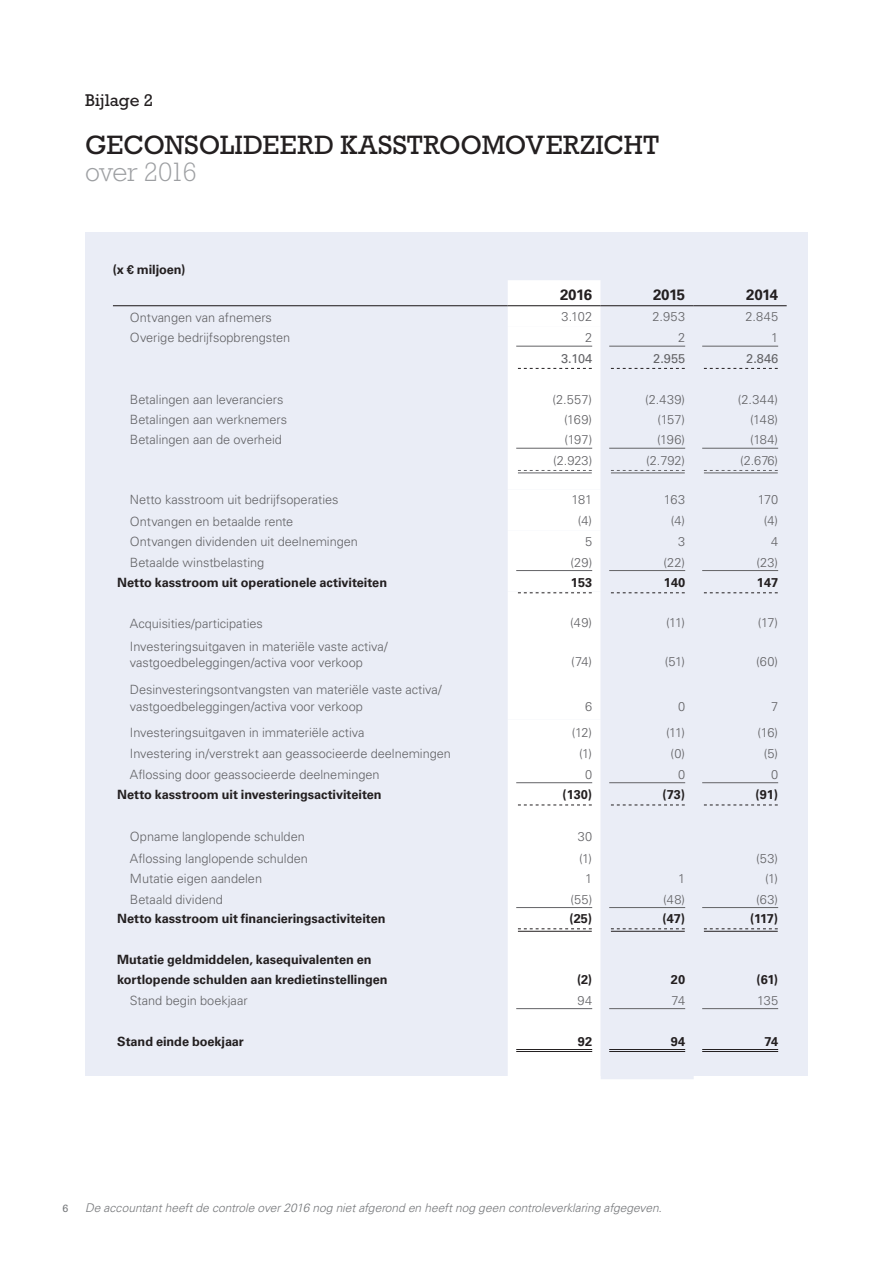
<style>
.page{position:relative;width:893px;height:1263px;background:#fff}
.page>*{position:absolute;margin:0;border:0;box-sizing:border-box;transform-origin:0 0}
.t1{font:27px "Rockwell Std";letter-spacing:.005em;color:#231f20}
.t2{font:300 27px "Rockwell Std";letter-spacing:-.025em;color:#9d9fa2}
.t3{font:17.25px "Rockwell Std";color:#231f20}
.t4{font:700 15px "Univers LT Std";letter-spacing:-.035em;color:#231f20}
.t5{font:300 12.75px/16.5px "Univers LT Std";letter-spacing:-.005em;color:#636366}
.t6{font:700 12.75px/20.4px "Univers LT Std";letter-spacing:-.005em;color:#231f20}
.t7{font:12.75px "Univers LT Std";color:#636366}
.t8{font:italic 300 12px "Univers LT Std";color:#76787b}
.t9{font:10.5px "Univers LT Std";color:#76787b}
</style>
<div class="page">
<div style="left:85px;top:232px;width:723px;height:844px;background:#eaedf6"></div>
<div style="left:508px;top:719px;width:92px;height:357px;background:#fff"></div>
<svg style="left:601px;top:782px;width:93px;height:297px"></svg>
<hr style="left:113px;top:305px;width:395px;height:1px;background:#231f20">
<hr style="left:694px;top:305px;width:93px;height:1px;background:#231f20">
<hr style="left:702px;top:346px;width:76px;height:1px;background:#636366">
<svg style="left:704px;top:368px;width:74px;height:1px"></svg>
<hr style="left:702px;top:448px;width:76px;height:1px;background:#636366">
<hr style="left:704px;top:472px;width:74px;height:1px;background:#636366">
<svg style="left:704px;top:470px;width:74px;height:1px"></svg>
<hr style="left:702px;top:570px;width:76px;height:1px;background:#636366">
<svg style="left:508px;top:280px;width:186px;height:439px"></svg>
<svg style="left:704px;top:592px;width:74px;height:1px"></svg>
<hr style="left:516px;top:782px;width:76px;height:1px;background:#636366">
<hr style="left:609px;top:782px;width:76px;height:1px;background:#636366">
<hr style="left:702px;top:782px;width:76px;height:1px;background:#636366">
<svg style="left:518px;top:804px;width:74px;height:1px"></svg>
<svg style="left:611px;top:804px;width:74px;height:1px"></svg>
<svg style="left:704px;top:804px;width:74px;height:1px"></svg>
<hr style="left:516px;top:907px;width:76px;height:1px;background:#636366">
<hr style="left:609px;top:907px;width:76px;height:1px;background:#636366">
<hr style="left:702px;top:907px;width:76px;height:1px;background:#636366">
<hr style="left:518px;top:931px;width:74px;height:1px;background:#231f20">
<svg style="left:518px;top:928px;width:74px;height:1px"></svg>
<hr style="left:611px;top:931px;width:74px;height:1px;background:#231f20">
<svg style="left:611px;top:928px;width:74px;height:1px"></svg>
<hr style="left:704px;top:931px;width:74px;height:1px;background:#231f20">
<svg style="left:704px;top:928px;width:74px;height:1px"></svg>
<hr style="left:516px;top:1008px;width:76px;height:1px;background:#636366">
<hr style="left:609px;top:1008px;width:76px;height:1px;background:#636366">
<hr style="left:702px;top:1008px;width:76px;height:1px;background:#636366">
<hr style="left:516px;top:1049px;width:76px;height:1px;background:#231f20">
<hr style="left:516px;top:1051px;width:76px;height:1px;background:#231f20">
<hr style="left:609px;top:1049px;width:76px;height:1px;background:#231f20">
<hr style="left:609px;top:1051px;width:76px;height:1px;background:#231f20">
<hr style="left:702px;top:1049px;width:76px;height:1px;background:#231f20">
<hr style="left:702px;top:1051px;width:76px;height:1px;background:#231f20">
<h2 class="t3" style="left:85px;top:90px;width:70px">Bijlage 2</h2>
<h1 class="t1" style="left:85px;top:130px;width:575px">GECONSOLIDEERD KASSTROOMOVERZICHT</h1>
<h1 class="t2" style="left:85px;top:157px;width:113px">over 2016</h1>
<p class="t6" style="left:113px;top:260px;width:74px">(x € miljoen)</p>
<p class="t4" style="left:560px;top:286px;width:34px">2016</p>
<p class="t4" style="left:653px;top:286px;width:34px">2015</p>
<p class="t4" style="left:746px;top:286px;width:33px">2014</p>
<p class="t5" style="left:130px;top:309px;width:144px">Ontvangen van afnemers</p>
<p class="t5" style="left:561px;top:308px;width:32px">3.102</p>
<p class="t5" style="left:652px;top:308px;width:34px">2.953</p>
<p class="t5" style="left:745px;top:308px;width:34px">2.845</p>
<p class="t5" style="left:130px;top:330px;width:162px">Overige bedrijfsopbrengsten</p>
<p class="t5" style="left:585px;top:330px;width:9px">2</p>
<p class="t5" style="left:678px;top:330px;width:9px">2</p>
<p class="t5" style="left:771px;top:330px;width:9px">1</p>
<p class="t7" style="left:561px;top:351px;width:33px">3.104</p>
<p class="t7" style="left:653px;top:351px;width:33px">2.955</p>
<p class="t7" style="left:746px;top:351px;width:33px">2.846</p>
<p class="t5" style="left:130px;top:391px;width:155px">Betalingen aan leveranciers</p>
<p class="t5" style="left:553px;top:391px;width:41px">(2.557)</p>
<p class="t5" style="left:645px;top:391px;width:42px">(2.439)</p>
<p class="t5" style="left:738px;top:391px;width:42px">(2.344)</p>
<p class="t5" style="left:130px;top:411px;width:159px">Betalingen aan werknemers</p>
<p class="t5" style="left:564px;top:411px;width:30px">(169)</p>
<p class="t5" style="left:657px;top:411px;width:29px">(157)</p>
<p class="t5" style="left:750px;top:411px;width:30px">(148)</p>
<p class="t5" style="left:130px;top:432px;width:153px">Betalingen aan de overheid</p>
<p class="t5" style="left:564px;top:432px;width:29px">(197)</p>
<p class="t5" style="left:657px;top:432px;width:30px">(196)</p>
<p class="t5" style="left:750px;top:432px;width:30px">(184)</p>
<p class="t5" style="left:553px;top:452px;width:40px">(2.923)</p>
<p class="t5" style="left:646px;top:452px;width:40px">(2.792)</p>
<p class="t5" style="left:740px;top:452px;width:40px">(2.676)</p>
<p class="t5" style="left:130px;top:492px;width:210px">Netto kasstroom uit bedrijfsoperaties</p>
<p class="t5" style="left:571px;top:492px;width:22px">181</p>
<p class="t5" style="left:664px;top:492px;width:23px">163</p>
<p class="t5" style="left:758px;top:492px;width:22px">170</p>
<p class="t5" style="left:130px;top:513px;width:165px">Ontvangen en betaalde rente</p>
<p class="t5" style="left:578px;top:512px;width:16px">(4)</p>
<p class="t5" style="left:671px;top:512px;width:16px">(4)</p>
<p class="t5" style="left:764px;top:512px;width:16px">(4)</p>
<p class="t5" style="left:130px;top:534px;width:230px">Ontvangen dividenden uit deelnemingen</p>
<p class="t5" style="left:585px;top:534px;width:9px">5</p>
<p class="t5" style="left:678px;top:534px;width:9px">3</p>
<p class="t5" style="left:771px;top:534px;width:9px">4</p>
<p class="t5" style="left:130px;top:554px;width:136px">Betaalde winstbelasting</p>
<p class="t5" style="left:570px;top:554px;width:23px">(29)</p>
<p class="t5" style="left:664px;top:554px;width:23px">(22)</p>
<p class="t5" style="left:756px;top:554px;width:23px">(23)</p>
<p class="t6" style="left:117px;top:572px;width:271px">Netto kasstroom uit operationele activiteiten</p>
<p class="t6" style="left:571px;top:572px;width:23px">153</p>
<p class="t6" style="left:664px;top:572px;width:23px">140</p>
<p class="t6" style="left:757px;top:572px;width:23px">147</p>
<p class="t5" style="left:130px;top:615px;width:134px">Acquisities/participaties</p>
<p class="t5" style="left:570px;top:614px;width:23px">(49)</p>
<p class="t5" style="left:666px;top:614px;width:21px">(11)</p>
<p class="t5" style="left:758px;top:614px;width:22px">(17)</p>
<p class="t5" style="left:130px;top:638px;width:259px">Investeringsuitgaven in materiële vaste activa/ vastgoedbeleggingen/activa voor verkoop</p>
<p class="t5" style="left:571px;top:653px;width:22px">(74)</p>
<p class="t5" style="left:665px;top:653px;width:22px">(51)</p>
<p class="t5" style="left:756px;top:653px;width:23px">(60)</p>
<p class="t5" style="left:130px;top:681px;width:313px">Desinvesteringsontvangsten van materiële vaste activa/ vastgoedbeleggingen/activa voor verkoop</p>
<p class="t5" style="left:585px;top:698px;width:9px">6</p>
<p class="t5" style="left:678px;top:698px;width:9px">0</p>
<p class="t5" style="left:771px;top:698px;width:9px">7</p>
<p class="t5" style="left:130px;top:724px;width:236px">Investeringsuitgaven in immateriële activa</p>
<p class="t5" style="left:572px;top:724px;width:22px">(12)</p>
<p class="t5" style="left:666px;top:724px;width:21px">(11)</p>
<p class="t5" style="left:757px;top:724px;width:22px">(16)</p>
<p class="t5" style="left:130px;top:745px;width:323px">Investering in/verstrekt aan geassocieerde deelnemingen</p>
<p class="t5" style="left:579px;top:745px;width:15px">(1)</p>
<p class="t5" style="left:671px;top:745px;width:16px">(0)</p>
<p class="t5" style="left:764px;top:745px;width:16px">(5)</p>
<p class="t5" style="left:130px;top:766px;width:251px">Aflossing door geassocieerde deelnemingen</p>
<p class="t5" style="left:585px;top:766px;width:9px">0</p>
<p class="t5" style="left:678px;top:766px;width:9px">0</p>
<p class="t5" style="left:771px;top:766px;width:9px">0</p>
<p class="t6" style="left:117px;top:785px;width:266px">Netto kasstroom uit investeringsactiviteiten</p>
<p class="t6" style="left:562px;top:785px;width:31px">(130)</p>
<p class="t6" style="left:662px;top:785px;width:24px">(73)</p>
<p class="t6" style="left:755px;top:785px;width:24px">(91)</p>
<p class="t5" style="left:130px;top:828px;width:176px">Opname langlopende schulden</p>
<p class="t5" style="left:578px;top:828px;width:16px">30</p>
<p class="t5" style="left:130px;top:850px;width:179px">Aflossing langlopende schulden</p>
<p class="t5" style="left:579px;top:850px;width:15px">(1)</p>
<p class="t5" style="left:756px;top:850px;width:23px">(53)</p>
<p class="t5" style="left:130px;top:870px;width:134px">Mutatie eigen aandelen</p>
<p class="t5" style="left:585px;top:870px;width:9px">1</p>
<p class="t5" style="left:678px;top:870px;width:9px">1</p>
<p class="t5" style="left:765px;top:870px;width:15px">(1)</p>
<p class="t5" style="left:130px;top:891px;width:95px">Betaald dividend</p>
<p class="t5" style="left:570px;top:891px;width:23px">(55)</p>
<p class="t5" style="left:663px;top:891px;width:23px">(48)</p>
<p class="t5" style="left:756px;top:891px;width:23px">(63)</p>
<p class="t6" style="left:117px;top:908px;width:270px">Netto kasstroom uit financieringsactiviteiten</p>
<p class="t6" style="left:569px;top:908px;width:24px">(25)</p>
<p class="t6" style="left:662px;top:908px;width:24px">(47)</p>
<p class="t6" style="left:750px;top:908px;width:30px">(117)</p>
<p class="t6" style="left:117px;top:949px;width:272px">Mutatie geldmiddelen, kasequivalenten en kortlopende schulden aan kredietinstellingen</p>
<p class="t6" style="left:577px;top:970px;width:17px">(2)</p>
<p class="t6" style="left:671px;top:970px;width:16px">20</p>
<p class="t6" style="left:757px;top:970px;width:23px">(61)</p>
<p class="t5" style="left:130px;top:992px;width:119px">Stand begin boekjaar</p>
<p class="t5" style="left:578px;top:992px;width:16px">94</p>
<p class="t5" style="left:672px;top:992px;width:15px">74</p>
<p class="t5" style="left:757px;top:992px;width:22px">135</p>
<p class="t6" style="left:117px;top:1031px;width:128px">Stand einde boekjaar</p>
<p class="t6" style="left:578px;top:1031px;width:16px">92</p>
<p class="t6" style="left:671px;top:1031px;width:16px">94</p>
<p class="t6" style="left:764px;top:1031px;width:15px">74</p>
<p class="t9" style="left:62px;top:1202px;width:7px">6</p>
<p class="t8" style="left:85px;top:1201px;width:578px">De accountant heeft de controle over 2016 nog niet afgerond en heeft nog geen controleverklaring afgegeven.</p>
</div>
